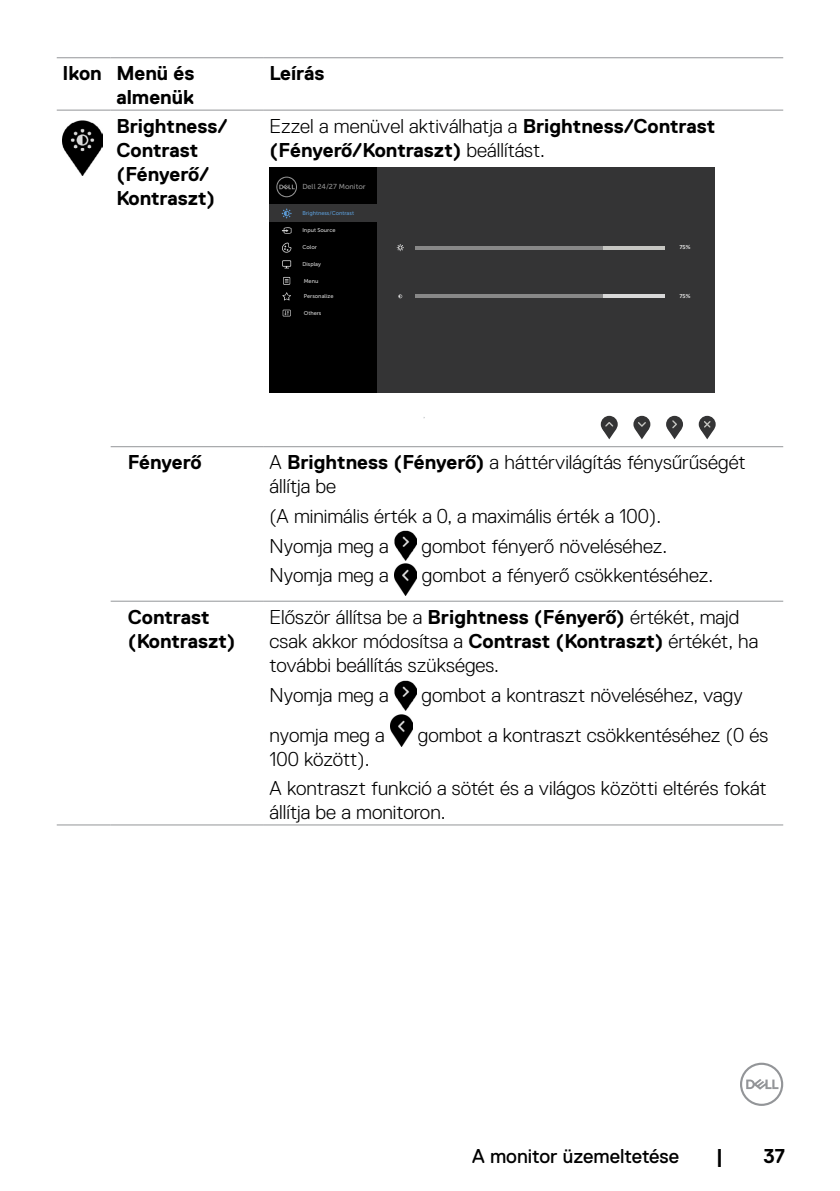
<style>
.page{position:relative;width:840px;height:1191px;background:#fff}
.page>*{position:absolute;margin:0;border:0;box-sizing:border-box;transform-origin:0 0}
.t1{font:300 20px/24px "Dell Replica";color:#000}
.t2{font:700 20px/24px "Dell Replica";color:#000}
.t3{font:20px "Dell Replica";color:#000}
.t4{font:7.2px "Museo Sans For Dell 500";color:#939393}
.t5{font:700 6.4px "Calibri";color:#d9d9d9}
.t6{font:5.6px "Museo Sans For Dell 500";color:#d9d9d9}
.t7{font:5.6px "Museo Sans For Dell 500";color:#5b9bd5}
.s1{font-weight:300}
.s2{font-weight:700}
</style>
<div class="page">
<svg style="left:740px;top:1062px;width:42px;height:44px"></svg>
<hr style="left:57px;top:110px;width:54px;height:1px;background:#939598">
<hr style="left:111px;top:110px;width:153px;height:1px;background:#939598">
<hr style="left:264px;top:110px;width:518px;height:1px;background:#939598">
<hr style="left:57px;top:57px;width:54px;height:1px;background:#939598">
<hr style="left:111px;top:57px;width:153px;height:1px;background:#939598">
<hr style="left:264px;top:57px;width:518px;height:1px;background:#939598">
<hr style="left:111px;top:446px;width:153px;height:1px;background:#939598">
<hr style="left:264px;top:446px;width:518px;height:1px;background:#939598">
<hr style="left:111px;top:601px;width:153px;height:1px;background:#939598">
<hr style="left:264px;top:601px;width:518px;height:1px;background:#939598">
<hr style="left:57px;top:824px;width:54px;height:1px;background:#939598">
<hr style="left:111px;top:824px;width:153px;height:1px;background:#939598">
<hr style="left:264px;top:824px;width:518px;height:1px;background:#939598">
<img style="left:62px;top:120px;width:40px;height:55px">
<div style="left:269px;top:168px;width:445px;height:225px;background:#343435"></div>
<div style="left:269px;top:168px;width:107px;height:225px;background:#000"></div>
<div style="left:269px;top:204px;width:109px;height:18px;background:#343435"></div>
<svg style="left:276px;top:177px;width:21px;height:20px"></svg>
<svg style="left:282px;top:227px;width:9px;height:7px"></svg>
<svg style="left:282px;top:242px;width:9px;height:11px"></svg>
<svg style="left:282px;top:292px;width:9px;height:9px"></svg>
<svg style="left:282px;top:260px;width:9px;height:7px"></svg>
<svg style="left:283px;top:261px;width:7px;height:8px"></svg>
<svg style="left:283px;top:277px;width:7px;height:8px"></svg>
<svg style="left:283px;top:278px;width:6px;height:6px"></svg>
<svg style="left:283px;top:310px;width:7px;height:6px"></svg>
<svg style="left:284px;top:311px;width:5px;height:4px"></svg>
<svg style="left:281px;top:208px;width:10px;height:10px"></svg>
<div style="left:600px;top:416px;width:17px;height:17px;background:#343435;border-radius:50%"></div>
<svg style="left:602px;top:422px;width:13px;height:17px"></svg>
<div style="left:633px;top:416px;width:17px;height:17px;background:#343435;border-radius:50%"></div>
<svg style="left:635px;top:422px;width:13px;height:17px"></svg>
<svg style="left:665px;top:416px;width:17px;height:17px"></svg>
<svg style="left:667px;top:420px;width:14px;height:19px"></svg>
<svg style="left:698px;top:416px;width:16px;height:17px"></svg>
<svg style="left:700px;top:421px;width:13px;height:18px"></svg>
<hr style="left:415px;top:294px;width:249px;height:4px;background:#d9d9d9">
<hr style="left:415px;top:294px;width:187px;height:4px;background:#888">
<svg style="left:398px;top:294px;width:4px;height:4px"></svg>
<hr style="left:415px;top:246px;width:249px;height:4px;background:#c6c6c2">
<hr style="left:415px;top:246px;width:187px;height:4px;background:#888">
<svg style="left:396px;top:244px;width:7px;height:7px"></svg>
<img style="left:394px;top:530px;width:22px;height:31px">
<img style="left:394px;top:563px;width:22px;height:32px">
<img style="left:394px;top:680px;width:22px;height:30px">
<img style="left:390px;top:715px;width:22px;height:31px">
<p class="t2" style="left:62px;top:62px;width:133px;text-align:right">Ikon Menü és almenük</p>
<p class="t2" style="left:269px;top:62px;width:56px">Leírás</p>
<p class="t2" style="left:116px;top:114px;width:113px">Brightness/<br>Contrast (Fényerő/<br>Kontraszt)</p>
<p class="t2" style="left:269px;top:114px;width:447px"><span class="s1">Ezzel a menüvel aktiválhatja a</span> Brightness/Contrast (Fényerő/Kontraszt) <span class="s1">beállítást.</span></p>
<p class="t4" style="left:302px;top:183px;width:65px">Dell 24/27 Monitor</p>
<p class="t6" style="left:302px;top:227px;width:35px">Input Source</p>
<p class="t6" style="left:302px;top:244px;width:16px">Color</p>
<p class="t7" style="left:302px;top:210px;width:53px">Brightness/Contrast</p>
<p class="t5" style="left:679px;top:243px;width:12px">75%</p>
<p class="t6" style="left:302px;top:261px;width:20px">Display</p>
<p class="t6" style="left:303px;top:278px;width:16px">Menu</p>
<p class="t6" style="left:303px;top:310px;width:19px">Others</p>
<p class="t6" style="left:303px;top:293px;width:31px">Personalize</p>
<p class="t5" style="left:679px;top:291px;width:12px">75%</p>
<p class="t2" style="left:128px;top:450px;width:75px">Fényerő</p>
<p class="t1" style="left:269px;top:450px;width:477px">A <span class="s2">Brightness (Fényerő)</span> a háttérvilágítás fénysűrűségét állítja be</p>
<p class="t1" style="left:269px;top:501px;width:393px;line-height:29.6px">(A minimális érték a 0, a maximális érték a 100).<br>Nyomja meg a</p>
<p class="t1" style="left:421px;top:534px;width:247px">gombot fényerő növeléséhez.</p>
<p class="t1" style="left:269px;top:563px;width:121px">Nyomja meg a</p>
<p class="t1" style="left:421px;top:563px;width:292px">gombot a fényerő csökkentéséhez.</p>
<p class="t2" style="left:128px;top:605px;width:109px">Contrast (Kontraszt)</p>
<p class="t1" style="left:269px;top:605px;width:490px">Először állítsa be a <span class="s2">Brightness (Fényerő)</span> értékét, majd csak akkor módosítsa a <span class="s2">Contrast (Kontraszt)</span> értékét, ha további beállítás szükséges.</p>
<p class="t1" style="left:269px;top:682px;width:121px">Nyomja meg a</p>
<p class="t1" style="left:421px;top:682px;width:322px">gombot a kontraszt növeléséhez, vagy</p>
<p class="t1" style="left:269px;top:722px;width:117px">nyomja meg a</p>
<p class="t1" style="left:417px;top:722px;width:351px">gombot a kontraszt csökkentéséhez (0 és</p>
<p class="t1" style="left:269px;top:744px;width:498px;line-height:29.6px">100 között).<br>A kontraszt funkció a sötét és a világos közötti eltérés fokát</p>
<p class="t1" style="left:269px;top:800px;width:177px">állítja be a monitoron.</p>
<p class="t3" style="left:472px;top:1144px;width:208px">A monitor üzemeltetése</p>
<p class="t2" style="left:715px;top:1143px;width:9px">|</p>
<p class="t2" style="left:763px;top:1143px;width:23px">37</p>
</div>
